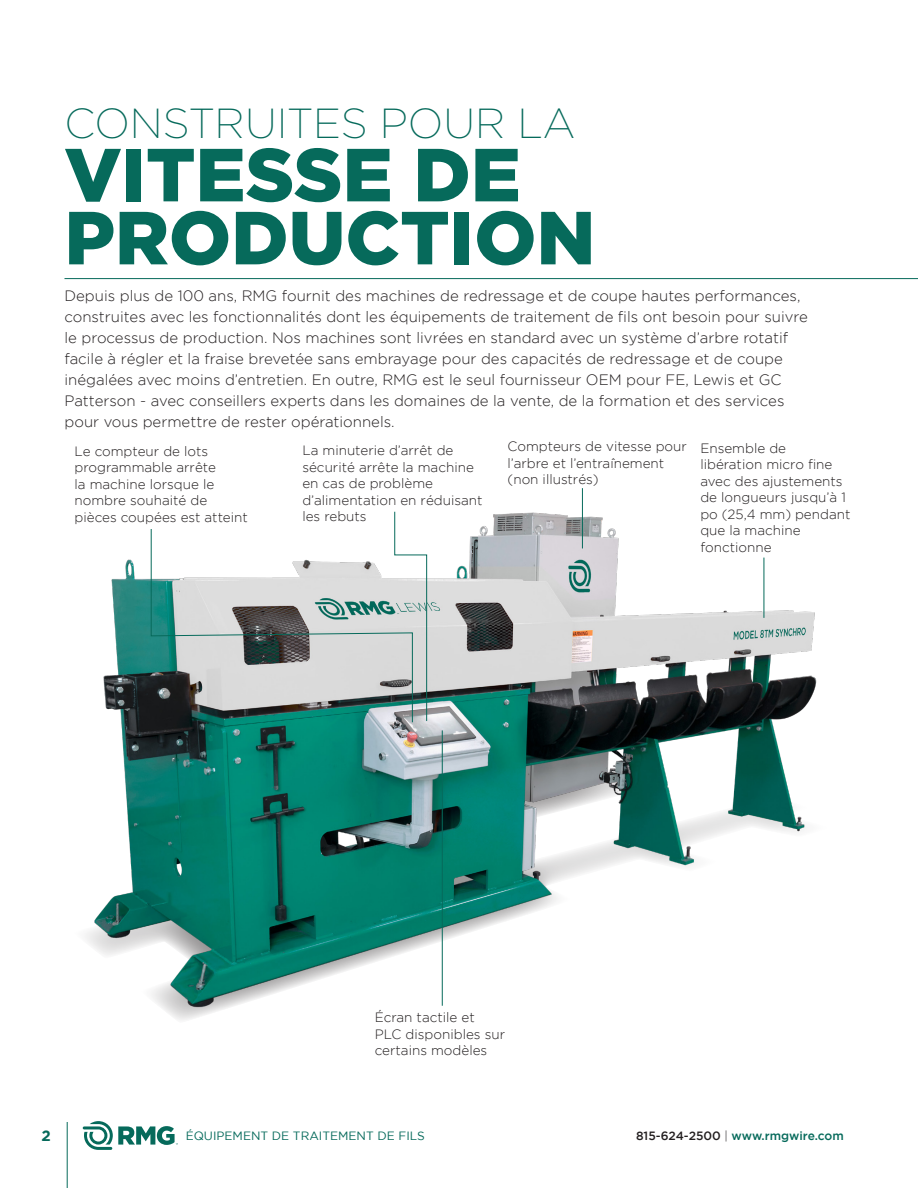
<style>
.page{position:relative;width:918px;height:1188px;background:#fff}
.page>*{position:absolute;margin:0;border:0;box-sizing:border-box;transform-origin:0 0}
.t1{font:900 75px/63px "Gotham";color:#066a5b}
.t2{font:200 42px "Gotham";color:#066a5b}
.t3{font:300 15px/21px "Gotham";color:#231f20}
.t4{font:700 15px "Gotham";color:#066a5b}
.t5{font:300 13.5px/16.5px "Gotham";color:#231f20}
.t6{font:12px "Gotham";color:#066a5b}
.t7{font:500 12px "Gotham";color:#066a5b}
.s1{color:#231f20}
.s2{font-weight:300;color:#231f20}
</style>
<div class="page">
<hr style="left:67px;top:1122px;width:1px;height:66px;background:#066a5b">
<svg style="left:83px;top:1121px;width:95px;height:29px"></svg>
<img style="left:85px;top:488px;width:732px;height:532px">
<hr style="left:64px;top:278px;width:854px;height:1px;background:#066a5b">
<svg style="left:150px;top:528px;width:263px;height:195px"></svg>
<hr style="left:764px;top:558px;width:1px;height:60px;background:#066a5b">
<hr style="left:442px;top:730px;width:1px;height:276px;background:#066a5b">
<hr style="left:582px;top:488px;width:1px;height:60px;background:#066a5b">
<svg style="left:394px;top:511px;width:33px;height:211px"></svg>
<p class="t2" style="left:64px;top:101px;width:512px">CONSTRUITES POUR LA</p>
<p class="t1" style="left:64px;top:141px;width:532px">VITESSE DE<br>PRODUCTION</p>
<p class="t3" style="left:64px;top:285px;width:745px">Depuis plus de 100 ans, RMG fournit des machines de redressage et de coupe hautes performances, construites avec les fonctionnalités dont les équipements de traitement de fils ont besoin pour suivre le processus de production. Nos machines sont livrées en standard avec un système d’arbre rotatif facile à régler et la fraise brevetée sans embrayage pour des capacités de redressage et de coupe inégalées avec moins d’entretien. En outre, RMG est le seul fournisseur OEM pour FE, Lewis et GC Patterson - avec conseillers experts dans les domaines de la vente, de la formation et des services pour vous permettre de rester opérationnels.</p>
<p class="t5" style="left:75px;top:443px;width:175px">Le compteur de lots programmable arrête<br>la machine lorsque le nombre souhaité de pièces coupées est atteint</p>
<p class="t5" style="left:302px;top:442px;width:182px">La minuterie d’arrêt de sécurité arrête la machine en cas de problème d’alimentation en réduisant les rebuts</p>
<p class="t5" style="left:508px;top:438px;width:181px">Compteurs de vitesse pour l’arbre et l’entraînement</p>
<p class="t5" style="left:508px;top:471px;width:92px">(non illustrés)</p>
<p class="t5" style="left:700px;top:439px;width:152px">Ensemble de libération micro fine avec des ajustements de longueurs jusqu’à 1 po (25,4 mm) pendant que la machine fonctionne</p>
<p class="t5" style="left:375px;top:1009px;width:132px">Écran tactile et<br>PLC disponibles sur certains modèles</p>
<p class="t4" style="left:42px;top:1127px;width:11px">2</p>
<p class="t6" style="left:186px;top:1129px;width:241px">ÉQUIPEMENT DE TRAITEMENT DE FILS</p>
<p class="t7" style="left:636px;top:1129px;width:209px"><span class="s1">815-624-2500</span> <span class="s2">|</span> www.rmgwire.com</p>
</div>
